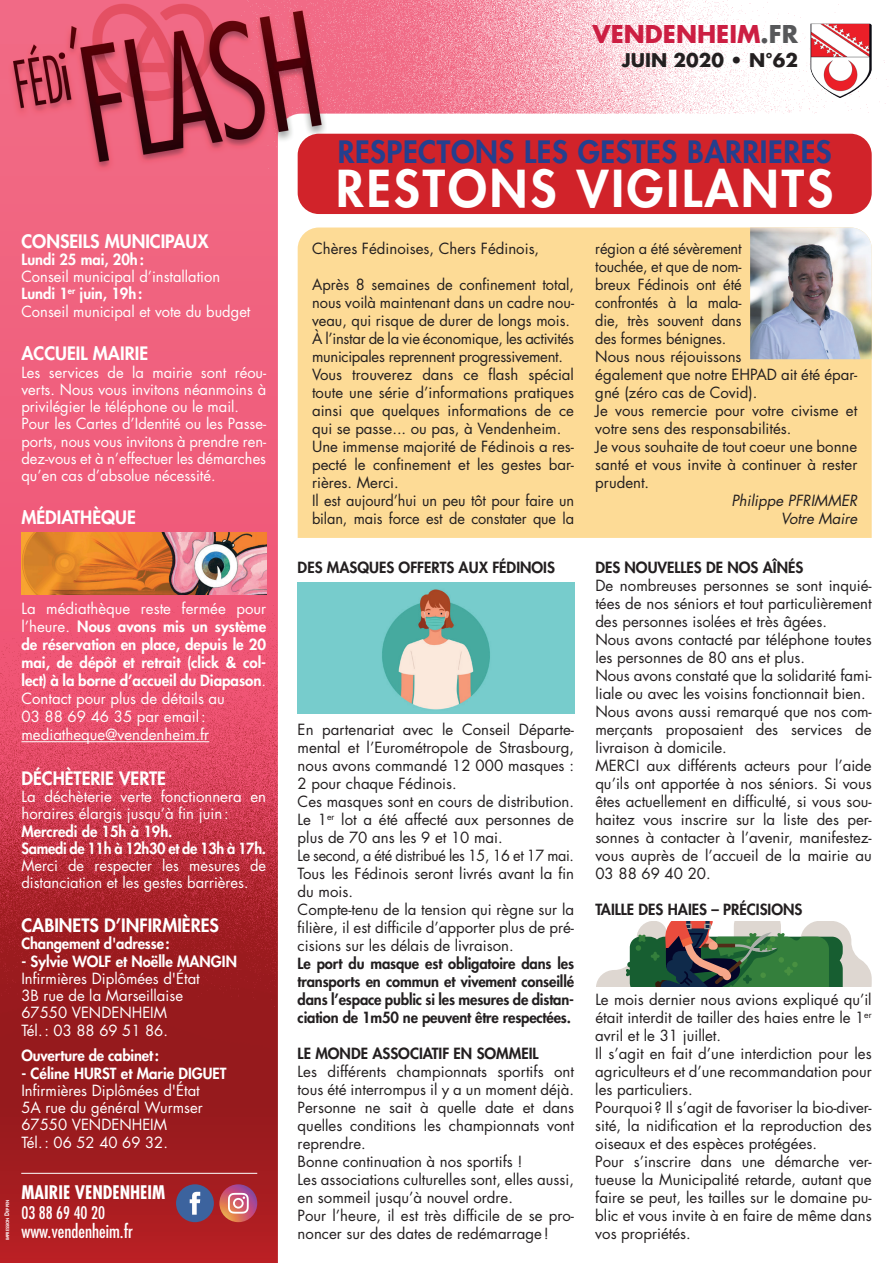
<style>
.page{position:relative;width:893px;height:1263px;background:#fff}
.page>*{position:absolute;margin:0;border:0;box-sizing:border-box;transform-origin:0 0}
.t1{font:800 49.5px "Futura Std";letter-spacing:.06em;color:#fff}
.t2{font:800 30px "Futura Std";letter-spacing:.02em;color:#253f8e}
.t3{font:700 23.85px "Futura Std";color:#cc1e42}
.t4{font:condensed 18.3px "Futura Std";color:#fff}
.t5{font:700 condensed 18.3px "Futura Std";color:#fff}
.t6{font:700 18.3px "Futura Std";color:#231f20}
.t7{font:800 18px "Futura Std";color:#fff}
.t8{font:condensed 16.95px "Futura Std";color:#fff}
.t9{font:15px/18px "Futura Std";color:#231f20}
.t10{font:15px/17.2px "Futura Std";color:#fff}
.t11{font:800 15px/18px "Futura Std";color:#fff}
.t12{font:800 15px/18px "Futura Std";color:#231f20;text-align:justify}
.t13{font:800 15px/17.2px "Futura Std";letter-spacing:-.02em;color:#fff}
.t14{font:italic 15px/18px "Futura Std";color:#231f20;text-align:right}
.t15{font:800 4.2px "Futura Std";color:#fff}
.s1{font-weight:800}
.s2{font-weight:400}
.s3{font-size:6px}
.s4{color:#57585a}
</style>
<div class="page">
<img style="left:0;top:0;width:888px;height:1263px">
<hr style="left:21px;top:1173px;width:236px;height:1px;background:#fff">
<img style="left:802px;top:20px;width:75px;height:78px">
<div style="left:176px;top:1184px;width:38px;height:38px;background:#3c639e;border-radius:50%"></div>
<svg style="left:190px;top:1192px;width:10px;height:23px"></svg>
<svg style="left:219px;top:1184px;width:38px;height:38px"></svg>
<svg style="left:228px;top:1193px;width:21px;height:20px"></svg>
<hr style="left:21px;top:741px;width:188px;height:1px;background:#fff">
<div style="left:298px;top:134px;width:574px;height:80px;background:#d1232a;border-radius:21px"></div>
<div style="left:298px;top:227px;width:574px;height:311px;background:#fddb96"></div>
<img style="left:750px;top:227px;width:122px;height:132px">
<img style="left:21px;top:533px;width:245px;height:62px">
<img style="left:298px;top:582px;width:276px;height:132px">
<svg style="left:595px;top:921px;width:277px;height:65px"></svg>
<p class="t7" style="left:21px;top:230px;width:189px">CONSEILS MUNICIPAUX</p>
<p class="t11" style="left:21px;top:250px;width:124px">Lundi 25 mai, 20h:</p>
<p class="t10" style="left:21px;top:268px;width:231px">Conseil municipal d’installation<br><span class="s1">Lundi 1</span><sup>er</sup> <span class="s1">juin, 19h:<br></span>Conseil municipal et vote du budget</p>
<p class="t7" style="left:21px;top:342px;width:128px">ACCUEIL MAIRIE</p>
<p class="t10" style="left:21px;top:364px;width:246px">Les services de la mairie sont réou&shy;verts. Nous vous invitons néanmoins à privilégier le téléphone ou le mail.<br>Pour les Cartes d’Identité ou les Passe&shy;ports, nous vous invitons à prendre ren&shy;dez-vous et à n’effectuer les démarches qu’en cas d’absolue nécessité.</p>
<p class="t7" style="left:21px;top:506px;width:116px">MÉDIATHÈQUE</p>
<p class="t11" style="left:21px;top:600px;width:246px"><span class="s2">La médiathèque reste fermée pour l’heure.</span> Nous avons mis un système de réservation en place, depuis le 20 mai, de dépôt et retrait (click &amp; col&shy;lect) à la borne d’accueil du Diapason<span class="s2">.<br>Contact pour plus de détails au<br>03 88 69 46 35 par email: mediatheque@vendenheim.fr</span></p>
<p class="t7" style="left:21px;top:767px;width:146px">DÉCHÈTERIE VERTE</p>
<p class="t10" style="left:21px;top:788px;width:246px">La déchèterie verte fonctionnera en horaires élargis jusqu’à fin juin:</p>
<p class="t13" style="left:21px;top:822px;width:246px">Mercredi de 15h à 19h.<br>Samedi de 11h à 12h30 et de 13h à 17h.</p>
<p class="t10" style="left:21px;top:857px;width:246px">Merci de respecter les mesures de distanciation et les gestes barrières.</p>
<p class="t7" style="left:21px;top:914px;width:199px">CABINETS D’INFIRMIÈRES</p>
<p class="t11" style="left:21px;top:935px;width:150px">Changement d'adresse:</p>
<p class="t11" style="left:21px;top:952px;width:217px">- Sylvie WOLF et Noëlle MANGIN</p>
<p class="t10" style="left:21px;top:970px;width:180px">Infirmières Diplômées d'État<br>3B rue de la Marseillaise<br>67550 VENDENHEIM<br>Tél.: 03 88 69 51 86.</p>
<p class="t11" style="left:21px;top:1047px;width:139px">Ouverture de cabinet:</p>
<p class="t11" style="left:21px;top:1064px;width:207px">- Céline HURST et Marie DIGUET</p>
<p class="t10" style="left:21px;top:1082px;width:183px">Infirmières Diplômées d'État<br>5A rue du général Wurmser<br>67550 VENDENHEIM<br>Tél.: 06 52 40 69 32.</p>
<p class="t15" style="left:5px;top:1240px;width:42px;rotate:-90deg">impression <span class="s3">D</span>eppen</p>
<p class="t5" style="left:21px;top:1181px;width:145px">MAIRIE VENDENHEIM</p>
<p class="t8" style="left:21px;top:1202px;width:85px">03 88 69 40 20</p>
<p class="t4" style="left:21px;top:1221px;width:113px">www.vendenheim.fr</p>
<h3 class="t3" style="left:592px;top:18px;width:207px">VENDENHEIM<span class="s4">.FR</span></h3>
<p class="t6" style="left:622px;top:48px;width:178px">JUIN 2020 • N°62</p>
<h2 class="t2" style="left:338px;top:133px;width:496px">RESPECTONS LES GESTES BARRIERES</h2>
<h1 class="t1" style="left:336px;top:157px;width:498px">RESTONS VIGILANTS</h1>
<p class="t9" style="left:312px;top:240px;width:229px">Chères Fédinoises, Chers Fédinois,</p>
<p class="t9" style="left:312px;top:276px;width:264px">Après 8 semaines de confinement total, nous voilà maintenant dans un cadre nou&shy;veau, qui risque de durer de longs mois.<br>À l’instar de la vie économique, les activités municipales reprennent progressivement.<br>Vous trouverez dans ce flash spécial toute une série d’informations pratiques ainsi que quelques informations de ce qui se passe... ou pas, à Vendenheim.<br>Une immense majorité de Fédinois a res&shy;pecté le confinement et les gestes bar&shy;rières. Merci.<br>Il est aujourd’hui un peu tôt pour faire un bilan, mais force est de constater que la</p>
<p class="t12" style="left:298px;top:558px;width:259px">DES MASQUES OFFERTS AUX FÉDINOIS</p>
<p class="t9" style="left:298px;top:720px;width:278px">En partenariat avec le Conseil Départe&shy;mental et l’Eurométropole de Strasbourg, nous avons commandé 12 000 masques :<br>2 pour chaque Fédinois.<br>Ces masques sont en cours de distribution.<br>Le 1<sup>er</sup> lot a été affecté aux personnes de plus de 70 ans les 9 et 10 mai.<br>Le second, a été distribué les 15, 16 et 17 mai.<br>Tous les Fédinois seront livrés avant la fin du mois.<br>Compte-tenu de la tension qui règne sur la filière, il est difficile d’apporter plus de pré&shy;cisions sur les délais de livraison.</p>
<p class="t12" style="left:298px;top:954px;width:278px">Le port du masque est obligatoire dans les transports en commun et vivement conseillé dans l’espace public si les mesures de distan&shy;ciation de 1m50 ne peuvent être respectées.</p>
<p class="t12" style="left:298px;top:1044px;width:242px">LE MONDE ASSOCIATIF EN SOMMEIL</p>
<p class="t9" style="left:298px;top:1062px;width:278px">Les différents championnats sportifs ont tous été interrompus il y a un moment déjà.<br>Personne ne sait à quelle date et dans quelles conditions les championnats vont reprendre.<br>Bonne continuation à nos sportifs !<br>Les associations culturelles sont, elles aussi, en sommeil jusqu’à nouvel ordre.<br>Pour l’heure, il est très difficile de se pro&shy;noncer sur des dates de redémarrage!</p>
<p class="t9" style="left:595px;top:240px;width:264px">région a été sévèrement<br>touchée, et que de nom-<br>breux Fédinois ont été<br>confrontés à la mala-<br>die, très souvent dans<br>des formes bénignes.<br>Nous nous réjouissons<br>également que notre EHPAD ait été épar&shy;gné (zéro cas de Covid).<br>Je vous remercie pour votre civisme et votre sens des responsabilités.<br>Je vous souhaite de tout coeur une bonne santé et vous invite à continuer à rester prudent.</p>
<p class="t14" style="left:731px;top:492px;width:127px">Philippe PFRIMMER<br>Votre Maire</p>
<p class="t12" style="left:595px;top:558px;width:209px">DES NOUVELLES DE NOS AÎNÉS</p>
<p class="t9" style="left:595px;top:576px;width:278px">De nombreuses personnes se sont inquié&shy;tées de nos séniors et tout particulièrement des personnes isolées et très âgées.<br>Nous avons contacté par téléphone toutes les personnes de 80 ans et plus.<br>Nous avons constaté que la solidarité fami&shy;liale ou avec les voisins fonctionnait bien.<br>Nous avons aussi remarqué que nos com&shy;merçants proposaient des services de livraison à domicile.<br>MERCI aux différents acteurs pour l’aide qu’ils ont apportée à nos séniors. Si vous êtes actuellement en difficulté, si vous sou&shy;haitez vous inscrire sur la liste des per&shy;sonnes à contacter à l’avenir, manifestez&shy;vous auprès de l’accueil de la mairie au 03 88 69 40 20.</p>
<p class="t12" style="left:595px;top:900px;width:209px">TAILLE DES HAIES – PRÉCISIONS</p>
<p class="t9" style="left:595px;top:990px;width:278px">Le mois dernier nous avions expliqué qu’il était interdit de tailler des haies entre le 1<sup>er </sup>avril et le 31 juillet.<br>Il s’agit en fait d’une interdiction pour les agriculteurs et d’une recommandation pour les particuliers.<br>Pourquoi ? Il s’agit de favoriser la bio-diver&shy;sité, la nidification et la reproduction des oiseaux et des espèces protégées.<br>Pour s’inscrire dans une démarche ver&shy;tueuse la Municipalité retarde, autant que faire se peut, les tailles sur le domaine pu&shy;blic et vous invite à en faire de même dans vos propriétés.</p>
</div>
